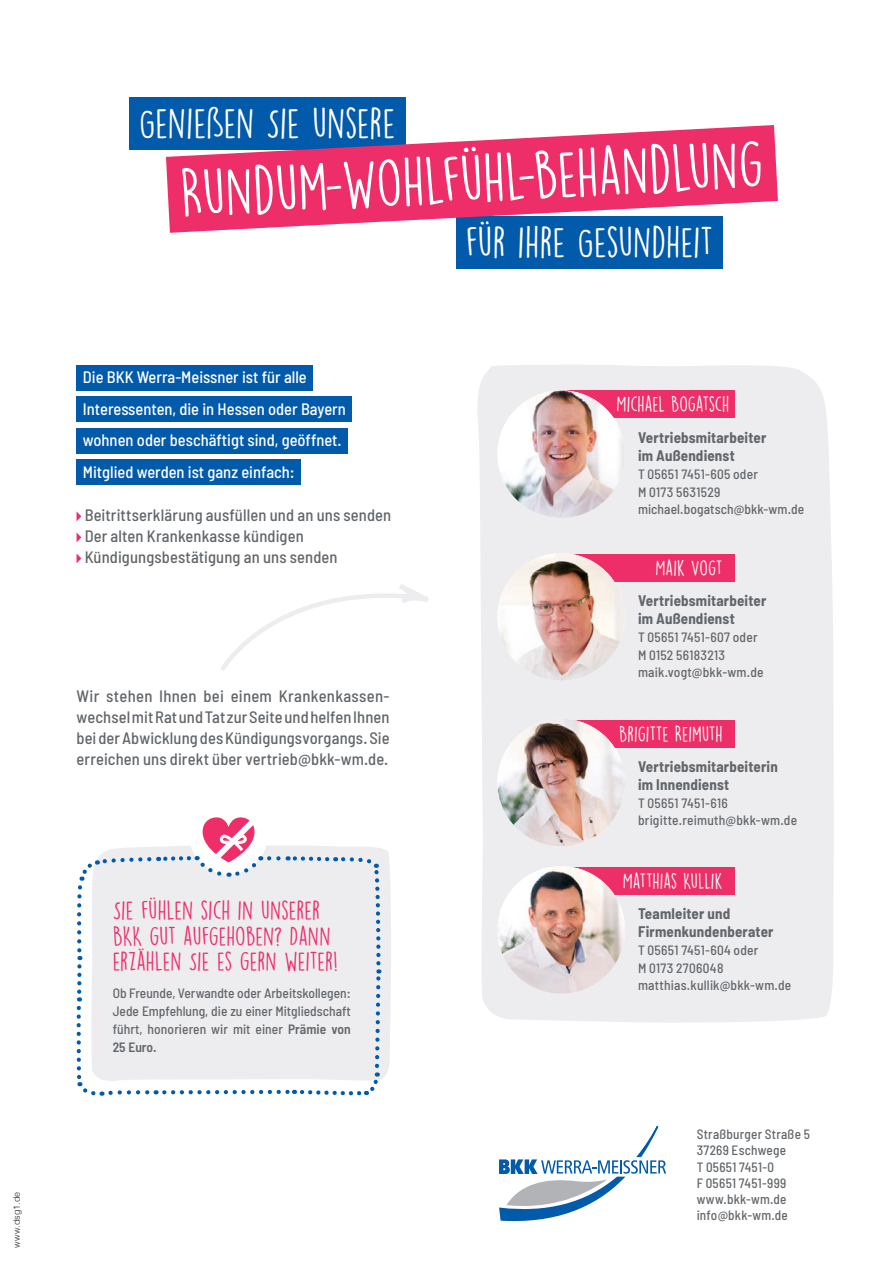
<style>
.page{position:relative;width:893px;height:1263px;background:#fff}
.page>*{position:absolute;margin:0;border:0;box-sizing:border-box;transform-origin:0 0}
.t1{font:60px "DK Lemon Yellow Sun";color:#fff}
.t2{font:39px "DK Lemon Yellow Sun";color:#fff}
.t3{font:24px/25.5px "DK Lemon Yellow Sun";letter-spacing:-.01em;color:#ee2e68}
.t4{font:19.5px "DK Lemon Yellow Sun";letter-spacing:-.01em;color:#fff}
.t5{font:500 semi-condensed 16.5px/21px "Barlow";letter-spacing:.005em;color:#62666a}
.t6{font:500 semi-condensed 16.5px/31.5px "Barlow";color:#fff}
.t7{font:700 semi-condensed 15px/18px "Barlow";letter-spacing:.01em;color:#62666a}
.t8{font:500 semi-condensed 13.5px/17.5px "Barlow";letter-spacing:.015em;color:#62666a}
.t9{font:300 9px "Helvetica";letter-spacing:.015em;color:#231f20}
.s1{font-weight:600}
</style>
<div class="page">
<div style="left:129px;top:97px;width:276px;height:52px;background:#015aaa"></div>
<div style="left:456px;top:216px;width:267px;height:53px;background:#015aaa"></div>
<svg style="left:166px;top:125px;width:612px;height:108px;fill:#ee2e68"></svg>
<svg style="left:499px;top:1126px;width:167px;height:96px"></svg>
<div style="left:477px;top:365px;width:357px;height:658px;background:#ededf0"></div>
<div style="left:552px;top:867px;width:182px;height:27px;background:#ee2e68"></div>
<img style="left:497px;top:866px;width:128px;height:128px;border-radius:64px">
<div style="left:552px;top:720px;width:182px;height:27px;background:#ee2e68"></div>
<img style="left:497px;top:719px;width:128px;height:127px;border-radius:64px">
<div style="left:552px;top:554px;width:182px;height:27px;background:#ee2e68"></div>
<img style="left:497px;top:553px;width:128px;height:128px;border-radius:64px">
<div style="left:561px;top:390px;width:173px;height:28px;background:#ee2e68"></div>
<img style="left:497px;top:390px;width:128px;height:128px;border-radius:64px">
<div style="left:77px;top:365px;width:236px;height:25px;background:#015aaa"></div>
<div style="left:77px;top:396px;width:275px;height:26px;background:#015aaa"></div>
<div style="left:77px;top:428px;width:271px;height:25px;background:#015aaa"></div>
<div style="left:77px;top:459px;width:224px;height:26px;background:#015aaa"></div>
<svg style="left:77px;top:512px;width:4px;height:9px"></svg>
<svg style="left:77px;top:533px;width:4px;height:9px"></svg>
<svg style="left:77px;top:554px;width:4px;height:9px"></svg>
<svg style="left:383px;top:849px;width:8px;height:229px;background:#eeeef1"></svg>
<svg style="left:76px;top:817px;width:307px;height:279px"></svg>
<svg style="left:221px;top:584px;width:208px;height:87px"></svg>
<p class="t9" style="left:9px;top:1248px;width:57px;rotate:-90deg">www.dsg1.de</p>
<h2 class="t2" style="left:139px;top:99px;width:258px">GENIEßEN SIE UNSERE</h2>
<h1 class="t1" style="left:179px;top:158px;width:585px;rotate:-3deg">RUNDUM-WOHLFÜHL-BEHANDLUNG</h1>
<p class="t6" style="left:83px;top:361px;width:264px">Die BKK Werra-Meissner ist für alle Interessenten, die in Hessen oder Bayern wohnen oder beschäftigt sind, geöffnet.<br>Mitglied werden ist ganz einfach:</p>
<p class="t5" style="left:85px;top:504px;width:308px">Beitrittserklärung ausfüllen und an uns senden<br>Der alten Krankenkasse kündigen<br>Kündigungsbestätigung an uns senden</p>
<p class="t5" style="left:77px;top:685px;width:315px;text-align:justify">Wir stehen Ihnen bei einem Krankenkassen&shy;wechsel mit Rat und Tat zur Seite und helfen Ihnen bei der Abwicklung des Kündigungsvorgangs. Sie erreichen uns direkt über vertrieb@bkk-wm.de.</p>
<h3 class="t3" style="left:113px;top:898px;width:227px">SIE FÜHLEN SICH IN UNSERER<br>BKK GUT AUFGEHOBEN? DANN<br>ERZÄHLEN SIE ES GERN WEITER!</h3>
<p class="t8" style="left:113px;top:984px;width:240px;line-height:18px;text-align:justify">Ob Freunde, Verwandte oder Arbeitskollegen:<br>Jede Empfehlung, die zu einer Mitgliedschaft führt, honorieren wir mit einer <span class="s1">Prämie von 25 Euro.</span></p>
<h2 class="t2" style="left:466px;top:219px;width:249px">FÜR IHRE GESUNDHEIT</h2>
<h3 class="t4" style="left:616px;top:392px;width:114px">MICHAEL BOGATSCH</h3>
<p class="t7" style="left:638px;top:428px;width:130px">Vertriebsmitarbeiter im Außendienst</p>
<p class="t8" style="left:638px;top:465px;width:168px">T 05651 7451-605 oder<br>M 0173 5631529 michael.bogatsch@bkk-wm.de</p>
<h3 class="t4" style="left:655px;top:556px;width:69px">MAIK VOGT</h3>
<p class="t7" style="left:638px;top:591px;width:130px">Vertriebsmitarbeiter im Außendienst</p>
<p class="t8" style="left:638px;top:628px;width:127px">T 05651 7451-607 oder<br>M 0152 56183213 maik.vogt@bkk-wm.de</p>
<h3 class="t4" style="left:619px;top:722px;width:105px">BRIGITTE REIMUTH</h3>
<p class="t7" style="left:638px;top:757px;width:141px">Vertriebsmitarbeiterin im Innendienst</p>
<p class="t8" style="left:638px;top:794px;width:161px;line-height:17px">T 05651 7451-616 brigitte.reimuth@bkk-wm.de</p>
<h3 class="t4" style="left:623px;top:869px;width:101px">MATTHIAS KULLIK</h3>
<p class="t7" style="left:638px;top:904px;width:137px">Teamleiter und<br>Firmenkundenberater</p>
<p class="t8" style="left:638px;top:941px;width:155px">T 05651 7451-604 oder<br>M 0173 2706048 matthias.kullik@bkk-wm.de</p>
<p class="t8" style="left:697px;top:1125px;width:115px;line-height:16.4px">Straßburger Straße 5<br>37269 Eschwege<br>T 05651 7451-0<br>F 05651 7451-999 www.bkk-wm.de info@bkk-wm.de</p>
</div>
